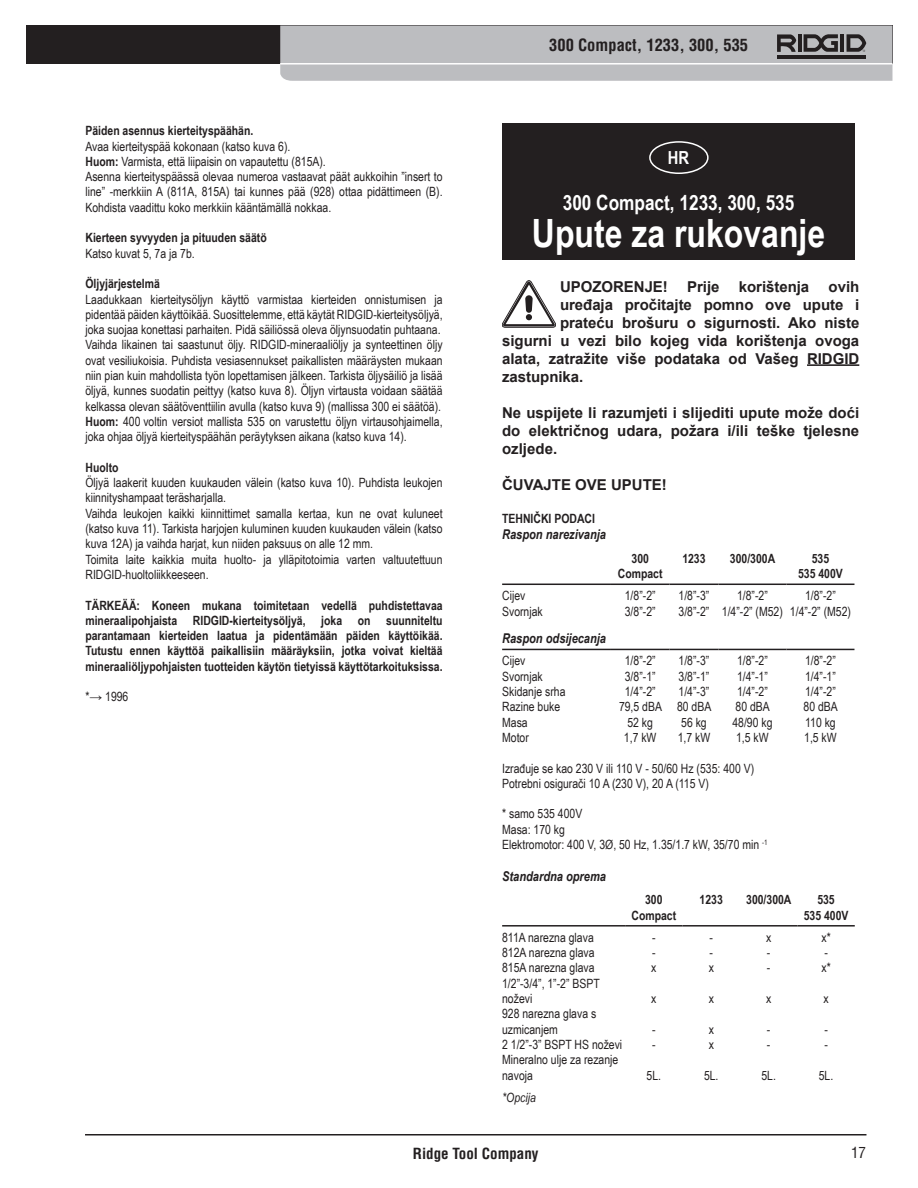
<style>
.page{position:relative;width:918px;height:1188px;background:#fff}
.page>*{position:absolute;margin:0;border:0;box-sizing:border-box;transform-origin:0 0}
.t1{font:700 39px "Arial Narrow";color:#fff}
.t2{font:700 21px "Arial Narrow";color:#fff}
.t3{font:700 18px "Arial Narrow";color:#fff}
.t4{font:700 condensed 16.5px "Helvetica";color:#231f20}
.t5{font:700 15px/18px "Arial";letter-spacing:-.005em;color:#231f20;text-align:justify}
.t6{font:700 condensed 15px "Helvetica";color:#231f20}
.t7{font:condensed 15px "Helvetica";color:#231f20}
.t8{font:italic 700 13.5px "Arial Narrow";color:#231f20}
.t9{font:12.75px/15.3px "Arial Narrow";color:#231f20}
.t10{font:700 12.75px/15.3px "Arial Narrow";color:#231f20;text-align:center}
.t11{font:italic 12.75px "Arial Narrow";color:#231f20}
.s1{font-weight:700}
</style>
<div class="page">
<div style="left:26px;top:26px;width:866px;height:38px;background:#231f20"></div>
<hr style="left:85px;top:1134px;width:781px;height:2px;background:#231f20">
<svg style="left:280px;top:26px;width:612px;height:55px;background:#b8b8bb"></svg>
<hr style="left:807px;top:364px;width:52px;height:2px;background:#231f20">
<hr style="left:502px;top:584px;width:109px;height:1px;background:#231f20">
<hr style="left:611px;top:584px;width:59px;height:1px;background:#231f20">
<hr style="left:670px;top:584px;width:48px;height:1px;background:#231f20">
<hr style="left:718px;top:584px;width:68px;height:1px;background:#231f20">
<hr style="left:786px;top:584px;width:68px;height:1px;background:#231f20">
<hr style="left:502px;top:649px;width:109px;height:1px;background:#231f20">
<hr style="left:611px;top:649px;width:59px;height:1px;background:#231f20">
<hr style="left:670px;top:649px;width:48px;height:1px;background:#231f20">
<hr style="left:718px;top:649px;width:68px;height:1px;background:#231f20">
<hr style="left:786px;top:649px;width:68px;height:1px;background:#231f20">
<hr style="left:502px;top:925px;width:123px;height:2px;background:#231f20">
<hr style="left:625px;top:925px;width:58px;height:2px;background:#231f20">
<hr style="left:683px;top:925px;width:57px;height:2px;background:#231f20">
<hr style="left:740px;top:925px;width:57px;height:2px;background:#231f20">
<hr style="left:797px;top:925px;width:58px;height:2px;background:#231f20">
<div style="left:502px;top:123px;width:353px;height:136px;background:#231f20"></div>
<div style="left:649px;top:141px;width:60px;height:33px;border:2px solid #fff;border-radius:50%"></div>
<svg style="left:502px;top:281px;width:54px;height:46px"></svg>
<p class="t10" style="left:85px;top:122px;width:169px">Päiden asennus kierteityspäähän.</p>
<p class="t9" style="left:85px;top:138px;width:359px">Avaa kierteityspää kokonaan (katso kuva 6).<br><span class="s1">Huom:</span> Varmista, että liipaisin on vapautettu (815A).<br>Asenna kierteityspäässä olevaa numeroa vastaavat päät aukkoihin ”insert to line” -merkkiin A (811A, 815A) tai kunnes pää (928) ottaa pidättimeen (B).<br>Kohdista vaadittu koko merkkiin kääntämällä nokkaa.</p>
<p class="t10" style="left:85px;top:230px;width:183px">Kierteen syvyyden ja pituuden säätö</p>
<p class="t9" style="left:85px;top:245px;width:111px">Katso kuvat 5, 7a ja 7b.</p>
<p class="t10" style="left:85px;top:275px;width:76px">Öljyjärjestelmä</p>
<p class="t9" style="left:85px;top:291px;width:359px">Laadukkaan kierteitysöljyn käyttö varmistaa kierteiden onnistumisen ja pidentää päiden käyttöikää. Suosittelemme, että käytät RIDGID-kierteitysöljyä, joka suojaa konettasi parhaiten. Pidä säiliössä oleva öljynsuodatin puhtaana.<br>Vaihda likainen tai saastunut öljy. RIDGID-mineraaliöljy ja synteettinen öljy ovat vesiliukoisia. Puhdista vesiasennukset paikallisten määräysten mukaan niin pian kuin mahdollista työn lopettamisen jälkeen. Tarkista öljysäiliö ja lisää öljyä, kunnes suodatin peittyy (katso kuva 8). Öljyn virtausta voidaan säätää kelkassa olevan säätöventtiilin avulla (katso kuva 9) (mallissa 300 ei säätöä).<br><span class="s1">Huom:</span> 400 voltin versiot mallista 535 on varustettu öljyn virtausohjaimella, joka ohjaa öljyä kierteityspäähän peräytyksen aikana (katso kuva 14).</p>
<p class="t10" style="left:85px;top:459px;width:35px">Huolto</p>
<p class="t9" style="left:85px;top:475px;width:359px">Öljyä laakerit kuuden kuukauden välein (katso kuva 10). Puhdista leukojen kiinnityshampaat teräsharjalla.<br>Vaihda leukojen kaikki kiinnittimet samalla kertaa, kun ne ovat kuluneet (katso kuva 11). Tarkista harjojen kuluminen kuuden kuukauden välein (katso kuva 12A) ja vaihda harjat, kun niiden paksuus on alle 12 mm.<br>Toimita laite kaikkia muita huolto- ja ylläpitotoimia varten valtuutettuun RIDGID-huoltoliikkeeseen.</p>
<p class="t10" style="left:85px;top:597px;width:359px;text-align:justify">TÄRKEÄÄ: Koneen mukana toimitetaan vedellä puhdistettavaa mineraalipohjaista RIDGID-kierteitysöljyä, joka on suunniteltu parantamaan kierteiden laatua ja pidentämään päiden käyttöikää.<br>Tutustu ennen käyttöä paikallisiin määräyksiin, jotka voivat kieltää mineraaliöljypohjaisten tuotteiden käytön tietyissä käyttötarkoituksissa.</p>
<p class="t9" style="left:85px;top:689px;width:44px">*→ 1996</p>
<p class="t4" style="left:549px;top:35px;width:200px">300 Compact, 1233, 300, 535</p>
<h3 class="t3" style="left:668px;top:144px;width:23px">HR</h3>
<h2 class="t2" style="left:563px;top:186px;width:233px">300 Compact, 1233, 300, 535</h2>
<h1 class="t1" style="left:532px;top:204px;width:295px">Upute za rukovanje</h1>
<p class="t5" style="left:560px;top:278px;width:109px">UPOZORENJE!</p>
<p class="t5" style="left:687px;top:278px;width:34px">Prije</p>
<p class="t5" style="left:739px;top:278px;width:72px">korištenja</p>
<p class="t5" style="left:829px;top:278px;width:32px">ovih</p>
<p class="t5" style="left:560px;top:296px;width:301px">uređaja pročitajte pomno ove upute i</p>
<p class="t5" style="left:560px;top:314px;width:301px">prateću brošuru o sigurnosti. Ako niste</p>
<p class="t5" style="left:502px;top:332px;width:359px">sigurni u vezi bilo kojeg vida korištenja ovoga</p>
<p class="t5" style="left:502px;top:350px;width:359px">alata, zatražite više podataka od Vašeg RIDGID</p>
<p class="t5" style="left:502px;top:368px;width:83px">zastupnika.</p>
<p class="t5" style="left:502px;top:404px;width:359px">Ne uspijete li razumjeti i slijediti upute može doći do električnog udara, požara i/ili teške tjelesne ozljede.</p>
<p class="t5" style="left:502px;top:476px;width:166px">ČUVAJTE OVE UPUTE!</p>
<p class="t10" style="left:502px;top:510px;width:94px">TEHNIČKI PODACI</p>
<p class="t8" style="left:502px;top:524px;width:105px">Raspon narezivanja</p>
<p class="t10" style="left:618px;top:550px;width:46px">300<br>Compact</p>
<p class="t10" style="left:682px;top:550px;width:25px">1233</p>
<p class="t10" style="left:730px;top:550px;width:47px">300/300A</p>
<p class="t10" style="left:798px;top:550px;width:46px">535<br>535 400V</p>
<p class="t9" style="left:502px;top:588px;width:42px">Cijev<br>Svornjak</p>
<p class="t9" style="left:625px;top:588px;width:32px">1/8”-2”<br>3/8”-2”</p>
<p class="t9" style="left:679px;top:588px;width:32px">1/8”-3”<br>3/8”-2”</p>
<p class="t9" style="left:722px;top:588px;width:62px;text-align:center">1/8”-2”<br>1/4”-2” (M52)</p>
<p class="t9" style="left:790px;top:588px;width:62px;text-align:center">1/8”-2”<br>1/4”-2” (M52)</p>
<p class="t8" style="left:502px;top:628px;width:105px">Raspon odsijecanja</p>
<p class="t9" style="left:502px;top:653px;width:65px">Cijev<br>Svornjak<br>Skidanje srha<br>Razine buke<br>Masa<br>Motor</p>
<p class="t9" style="left:619px;top:653px;width:45px;text-align:center">1/8”-2”<br>3/8”-1”<br>1/4”-2”<br>79,5 dBA<br>52 kg<br>1,7 kW</p>
<p class="t9" style="left:677px;top:653px;width:36px;text-align:center">1/8”-3”<br>3/8”-1”<br>1/4”-3”<br>80 dBA<br>56 kg<br>1,7 kW</p>
<p class="t9" style="left:732px;top:653px;width:42px;text-align:center">1/8”-2”<br>1/4”-1”<br>1/4”-2”<br>80 dBA<br>48/90 kg<br>1,5 kW</p>
<p class="t9" style="left:804px;top:653px;width:36px">1/8”-2”<br>1/4”-1”<br>1/4”-2”<br>80 dBA<br>110 kg<br>1,5 kW</p>
<p class="t9" style="left:502px;top:760px;width:254px">Izrađuje se kao 230 V ili 110 V - 50/60 Hz (535: 400 V)<br>Potrebni osigurači 10 A (230 V), 20 A (115 V)</p>
<p class="t9" style="left:502px;top:806px;width:267px">* samo 535 400V<br>Masa: 170 kg<br>Elektromotor: 400 V, 3Ø, 50 Hz, 1.35/1.7 kW, 35/70 min <sup>-1</sup></p>
<p class="t8" style="left:502px;top:866px;width:105px">Standardna oprema</p>
<p class="t10" style="left:632px;top:892px;width:46px">300<br>Compact</p>
<p class="t10" style="left:700px;top:892px;width:25px">1233</p>
<p class="t10" style="left:746px;top:892px;width:47px">300/300A</p>
<p class="t10" style="left:804px;top:892px;width:46px">535<br>535 400V</p>
<p class="t9" style="left:502px;top:929px;width:122px">811A narezna glava<br>812A narezna glava<br>815A narezna glava<br>1/2”-3/4”, 1”-2” BSPT noževi<br>928 narezna glava s uzmicanjem<br>2 1/2”-3” BSPT HS noževi<br>Mineralno ulje za rezanje navoja</p>
<p class="t9" style="left:651px;top:929px;width:7px;text-align:justify">- - x</p>
<p class="t9" style="left:821px;top:929px;width:11px">x* - x*</p>
<p class="t9" style="left:823px;top:990px;width:7px">x</p>
<p class="t9" style="left:824px;top:1021px;width:5px">- -</p>
<p class="t9" style="left:819px;top:1067px;width:16px">5L.</p>
<p class="t9" style="left:766px;top:929px;width:7px;text-align:justify">x - -</p>
<p class="t9" style="left:766px;top:990px;width:7px">x</p>
<p class="t9" style="left:767px;top:1021px;width:5px">- -</p>
<p class="t9" style="left:761px;top:1067px;width:16px">5L.</p>
<p class="t9" style="left:709px;top:929px;width:7px;text-align:justify">- - x</p>
<p class="t9" style="left:709px;top:990px;width:7px">x</p>
<p class="t9" style="left:709px;top:1021px;width:7px">x x</p>
<p class="t9" style="left:704px;top:1067px;width:16px">5L.</p>
<p class="t9" style="left:651px;top:990px;width:7px">x</p>
<p class="t9" style="left:652px;top:1021px;width:5px">- -</p>
<p class="t9" style="left:647px;top:1067px;width:16px">5L.</p>
<p class="t11" style="left:502px;top:1089px;width:35px">*Opcija</p>
<p class="t6" style="left:413px;top:1144px;width:127px">Ridge Tool Company</p>
<p class="t7" style="left:851px;top:1143px;width:8px">17</p>
</div>
